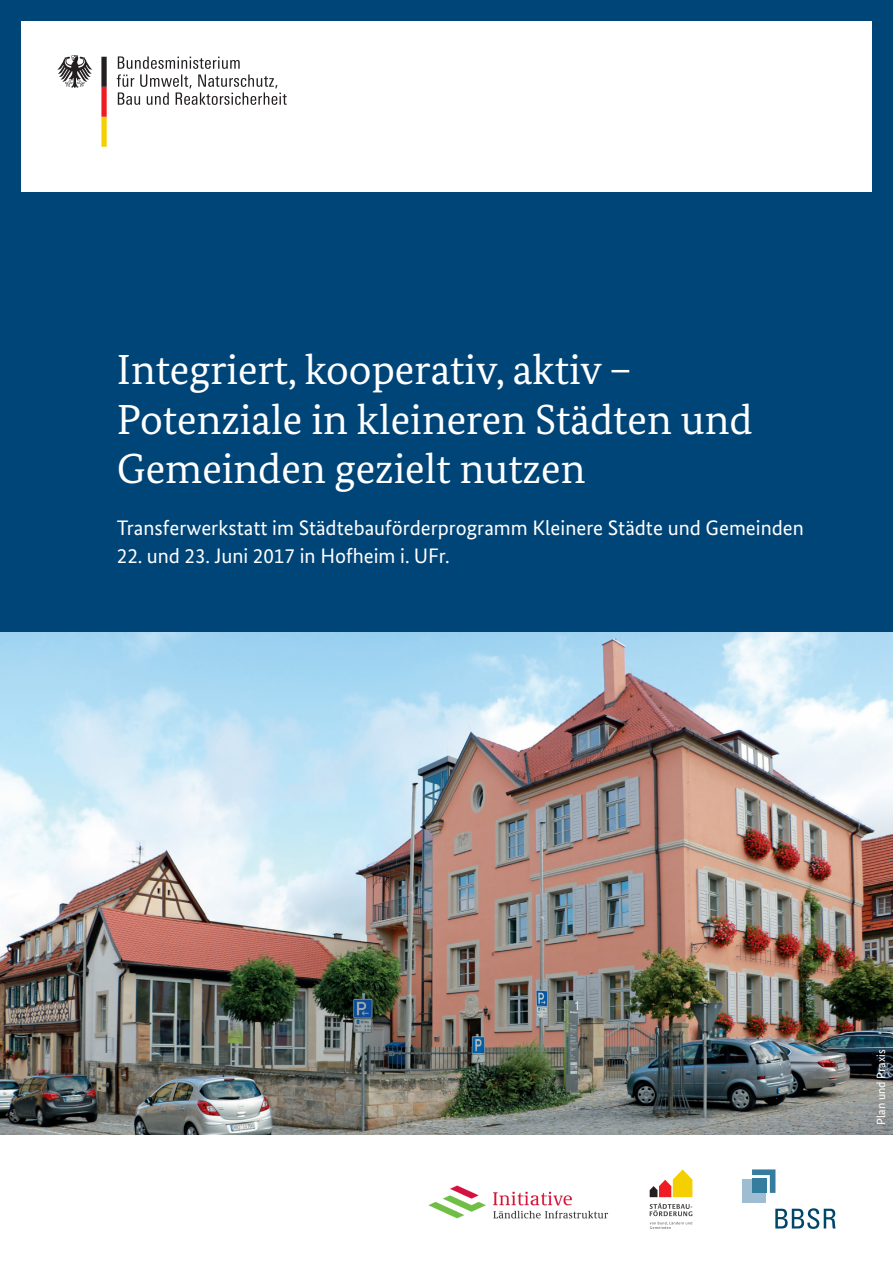
<style>
.page{position:relative;width:893px;height:1263px;background:#fff}
.page>*{position:absolute;margin:0;border:0;box-sizing:border-box;transform-origin:0 0}
.Titelseite_Headline{font:42px/49.5px "Bundes Serif";color:#fff}
.Titelseite_Subheadli{font:21px "Bundes Sans";color:#fff}
.Bildquelle{font:12px "Bundes Sans";color:#fff}
</style>
<div class="page">
<img style="left:0;top:631px;width:893px;height:504px">
<div style="left:0;top:0;width:893px;height:631px;background:#004578"></div>
<img style="left:429px;top:1185px;width:180px;height:34px">
<svg style="left:775px;top:1208px;width:61px;height:21px"></svg>
<div style="left:743px;top:1179px;width:23px;height:23px;background:#9fbdd2"></div>
<svg style="left:752px;top:1169px;width:23px;height:24px"></svg>
<div style="left:21px;top:21px;width:851px;height:170px;background:#fff"></div>
<svg style="left:57px;top:55px;width:35px;height:33px"></svg>
<svg style="left:101px;top:57px;width:6px;height:90px"></svg>
<svg style="left:117px;top:56px;width:170px;height:49px"></svg>
<svg style="left:650px;top:1169px;width:42px;height:28px"></svg>
<svg style="left:650px;top:1222px;width:42px;height:7px"></svg>
<svg style="left:650px;top:1203px;width:42px;height:13px"></svg>
<p class="Titelseite_Headline" style="left:117px;top:344px;width:637px">Integriert, kooperativ, aktiv –<br>Potenziale in kleineren Städten und<br>Gemeinden gezielt nutzen</p>
<p class="Titelseite_Subheadli" style="left:117px;top:515px;width:688px">Transferwerkstatt im Städtebauförderprogramm Kleinere Städte und Gemeinden</p>
<p class="Titelseite_Subheadli" style="left:117px;top:543px;width:334px">22. und 23. Juni 2017 in Hofheim i. UFr.</p>
<p class="Bildquelle" style="left:874px;top:1125px;width:77px;rotate:-90deg">Plan und Praxis</p>
</div>
